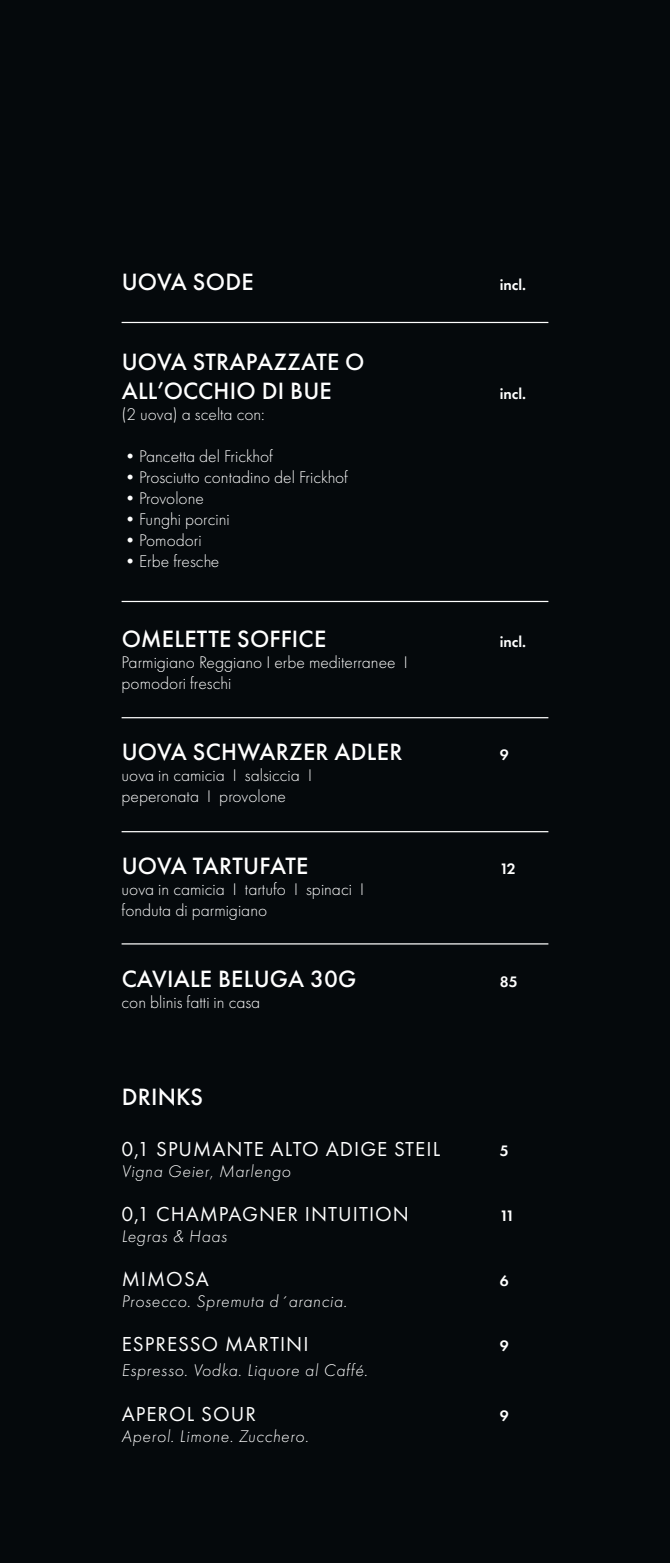
<style>
.page{position:relative;width:670px;height:1563px;background:#05090c}
.page>*{position:absolute;margin:0;border:0;box-sizing:border-box;transform-origin:0 0}
.t1{font:500 24.5px/29.4px "Futura PT";letter-spacing:.01em;color:#fff}
.t2{font:21px "Futura PT";letter-spacing:.05em;color:#fff}
.t3{font:300 17.5px/21px "Futura PT";color:#fff}
.t4{font:italic 300 17.5px "Futura PT";letter-spacing:.04em;color:#fff}
.t5{font:600 15.75px "Futura PT";color:#fff}
</style>
<div class="page">
<hr style="left:122px;top:322px;width:426px;height:1px;background:#fff">
<hr style="left:122px;top:601px;width:426px;height:1px;background:#fff">
<hr style="left:122px;top:717px;width:426px;height:1px;background:#fff">
<hr style="left:122px;top:831px;width:426px;height:1px;background:#fff">
<hr style="left:122px;top:943px;width:426px;height:1px;background:#fff">
<h1 class="t1" style="left:122px;top:267px;width:133px">UOVA SODE</h1>
<p class="t5" style="left:500px;top:275px;width:28px">incl.</p>
<h1 class="t1" style="left:122px;top:347px;width:244px">UOVA STRAPAZZATE O<br>ALL’OCCHIO DI BUE</h1>
<p class="t3" style="left:122px;top:404px;width:145px">(2 uova) a scelta con:</p>
<p class="t3" style="left:122px;top:446px;width:153px">•Pancetta del Frickhof</p>
<p class="t3" style="left:122px;top:467px;width:228px">•Prosciutto contadino del Frickhof</p>
<p class="t3" style="left:122px;top:488px;width:84px">•Provolone</p>
<p class="t3" style="left:122px;top:509px;width:110px">•Funghi porcini</p>
<p class="t3" style="left:122px;top:530px;width:82px">•Pomodori</p>
<p class="t3" style="left:122px;top:551px;width:99px">•Erbe fresche</p>
<p class="t5" style="left:500px;top:384px;width:28px">incl.</p>
<h1 class="t1" style="left:122px;top:624px;width:206px">OMELETTE SOFFICE</h1>
<p class="t5" style="left:500px;top:632px;width:28px">incl.</p>
<p class="t3" style="left:122px;top:652px;width:287px">Parmigiano Reggiano I erbe mediterranee I pomodori freschi</p>
<h1 class="t1" style="left:122px;top:737px;width:282px">UOVA SCHWARZER ADLER</h1>
<p class="t5" style="left:500px;top:745px;width:10px">9</p>
<p class="t3" style="left:122px;top:765px;width:192px">uova in camicia I salsiccia I peperonata I provolone</p>
<h1 class="t1" style="left:122px;top:851px;width:188px">UOVA TARTUFATE</h1>
<p class="t5" style="left:500px;top:858px;width:18px">12</p>
<p class="t3" style="left:122px;top:878px;width:244px">uova in camicia I tartufo I spinaci I fonduta di parmigiano</p>
<h1 class="t1" style="left:122px;top:964px;width:236px">CAVIALE BELUGA 30G</h1>
<p class="t5" style="left:500px;top:972px;width:19px">85</p>
<p class="t3" style="left:122px;top:992px;width:140px">con blinis fatti in casa</p>
<h1 class="t1" style="left:122px;top:1082px;width:83px">DRINKS</h1>
<p class="t2" style="left:122px;top:1136px;width:320px">0,1 SPUMANTE ALTO ADIGE STEIL</p>
<p class="t5" style="left:500px;top:1140px;width:10px">5</p>
<p class="t4" style="left:122px;top:1161px;width:171px">Vigna Geier, Marlengo</p>
<p class="t2" style="left:122px;top:1201px;width:289px">0,1 CHAMPAGNER INTUITION</p>
<p class="t5" style="left:500px;top:1206px;width:16px">11</p>
<p class="t4" style="left:122px;top:1226px;width:107px">Legras &amp; Haas</p>
<p class="t2" style="left:122px;top:1266px;width:89px">MIMOSA</p>
<p class="t5" style="left:500px;top:1271px;width:10px">6</p>
<p class="t4" style="left:122px;top:1291px;width:227px">Prosecco. Spremuta d´arancia.</p>
<p class="t2" style="left:122px;top:1331px;width:188px">ESPRESSO MARTINI</p>
<p class="t5" style="left:500px;top:1336px;width:10px">9</p>
<p class="t4" style="left:122px;top:1360px;width:248px">Espresso. Vodka. Liquore al Caffé.</p>
<p class="t2" style="left:122px;top:1401px;width:136px">APEROL SOUR</p>
<p class="t5" style="left:500px;top:1405px;width:10px">9</p>
<p class="t4" style="left:122px;top:1425px;width:188px">Aperol. Limone. Zucchero.</p>
</div>
